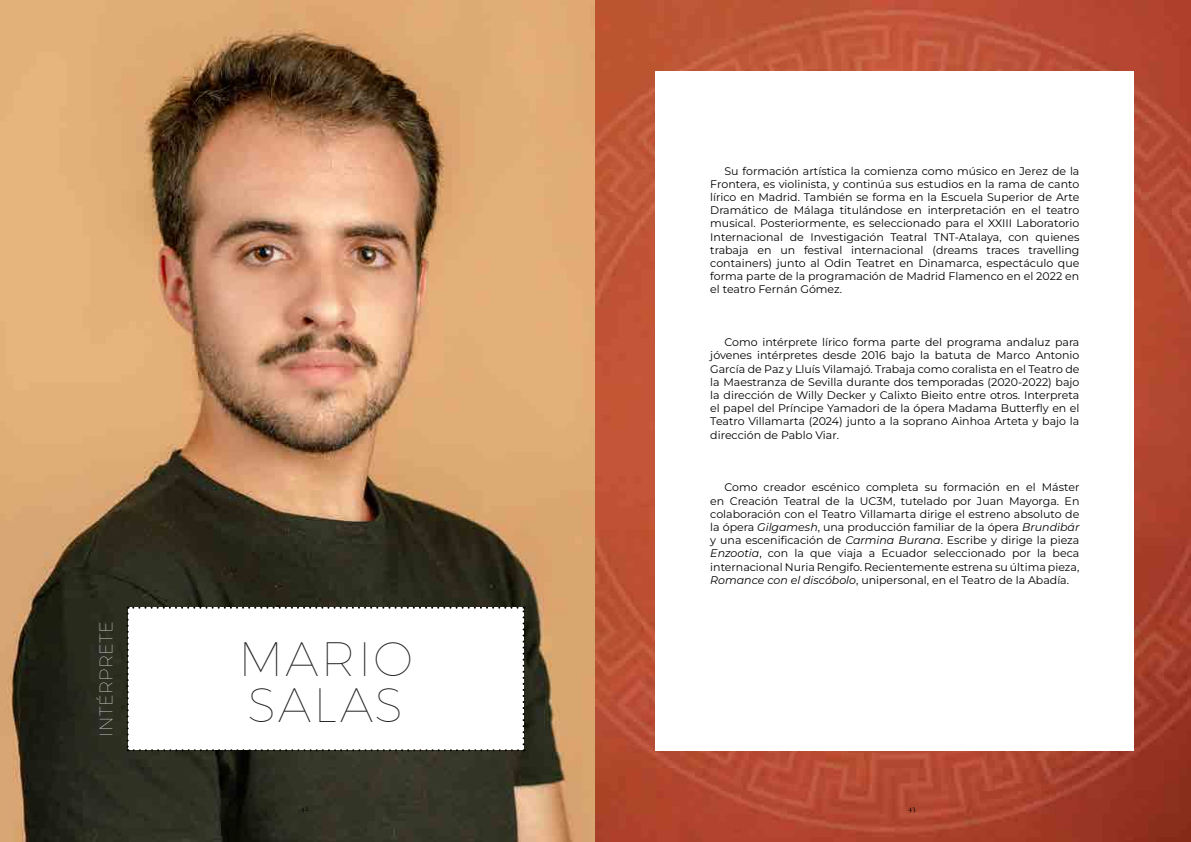
<style>
.page{position:relative;width:1191px;height:842px;background:#fff}
.page>*{position:absolute;margin:0;border:0;box-sizing:border-box;transform-origin:0 0}
.t1{font:100 48px/46px "Montserrat";letter-spacing:.05em;color:#222}
.t2{font:100 18px "Montserrat";letter-spacing:.03em;color:#fff}
.t3{font:11px/13.2px "Montserrat";color:#000;text-align:justify}
.t4{font:9px "Cormorant Garamond";color:#020203}
.s1{font-weight:100;font-style:italic}
</style>
<div class="page">
<img style="left:0;top:0;width:1191px;height:842px">
<svg style="left:127px;top:607px;width:397px;height:144px"></svg>
<div style="left:655px;top:71px;width:479px;height:680px;background:#fff"></div>
<h2 class="t2" style="left:93px;top:737px;width:117px;rotate:-90deg">INTÉRPRETE</h2>
<h1 class="t1" style="left:238px;top:635px;width:176px">MARIO<br>SALAS</h1>
<p class="t4" style="left:301px;top:803px;width:9px">42</p>
<p class="t3" style="left:710px;top:164px;width:371px;text-indent:14px">Su formación artística la comienza como músico en Jerez de la Frontera, es violinista, y continúa sus estudios en la rama de canto lírico en Madrid. También se forma en la Escuela Superior de Arte Dramático de Málaga titulándose en interpretación en el teatro musical. Posteriormente, es seleccionado para el XXIII Laboratorio Internacional de Investigación Teatral TNT-Atalaya, con quienes trabaja en un festival internacional (dreams traces travelling containers) junto al Odin Teatret en Dinamarca, espectáculo que forma parte de la programación de Madrid Flamenco en el 2022 en el teatro Fernán Gómez.</p>
<p class="t3" style="left:710px;top:335px;width:371px;text-indent:14px">Como intérprete lírico forma parte del programa andaluz para jóvenes intérpretes desde 2016 bajo la batuta de Marco Antonio García de Paz y Lluís Vilamajó. Trabaja como coralista en el Teatro de la Maestranza de Sevilla durante dos temporadas (2020-2022) bajo la dirección de Willy Decker y Calixto Bieito entre otros. Interpreta el papel del Príncipe Yamadori de la ópera Madama Butterfly en el Teatro Villamarta (2024) junto a la soprano Ainhoa Arteta y bajo la dirección de Pablo Viar.</p>
<p class="t3" style="left:710px;top:481px;width:370px;text-indent:14px">Como creador escénico completa su formación en el Máster en Creación Teatral de la UC3M, tutelado por Juan Mayorga. En colaboración con el Teatro Villamarta dirige el estreno absoluto de la ópera <span class="s1">Gilgamesh</span>, una producción familiar de la ópera <span class="s1">Brundibár </span>y una escenificación de <span class="s1">Carmina Burana</span>. Escribe y dirige la pieza <span class="s1">Enzootia</span>, con la que viaja a Ecuador seleccionado por la beca internacional Nuria Rengifo. Recientemente estrena su última pieza, <span class="s1">Romance con el discóbolo</span>, unipersonal, en el Teatro de la Abadía.</p>
<p class="t4" style="left:908px;top:803px;width:9px">43</p>
</div>
